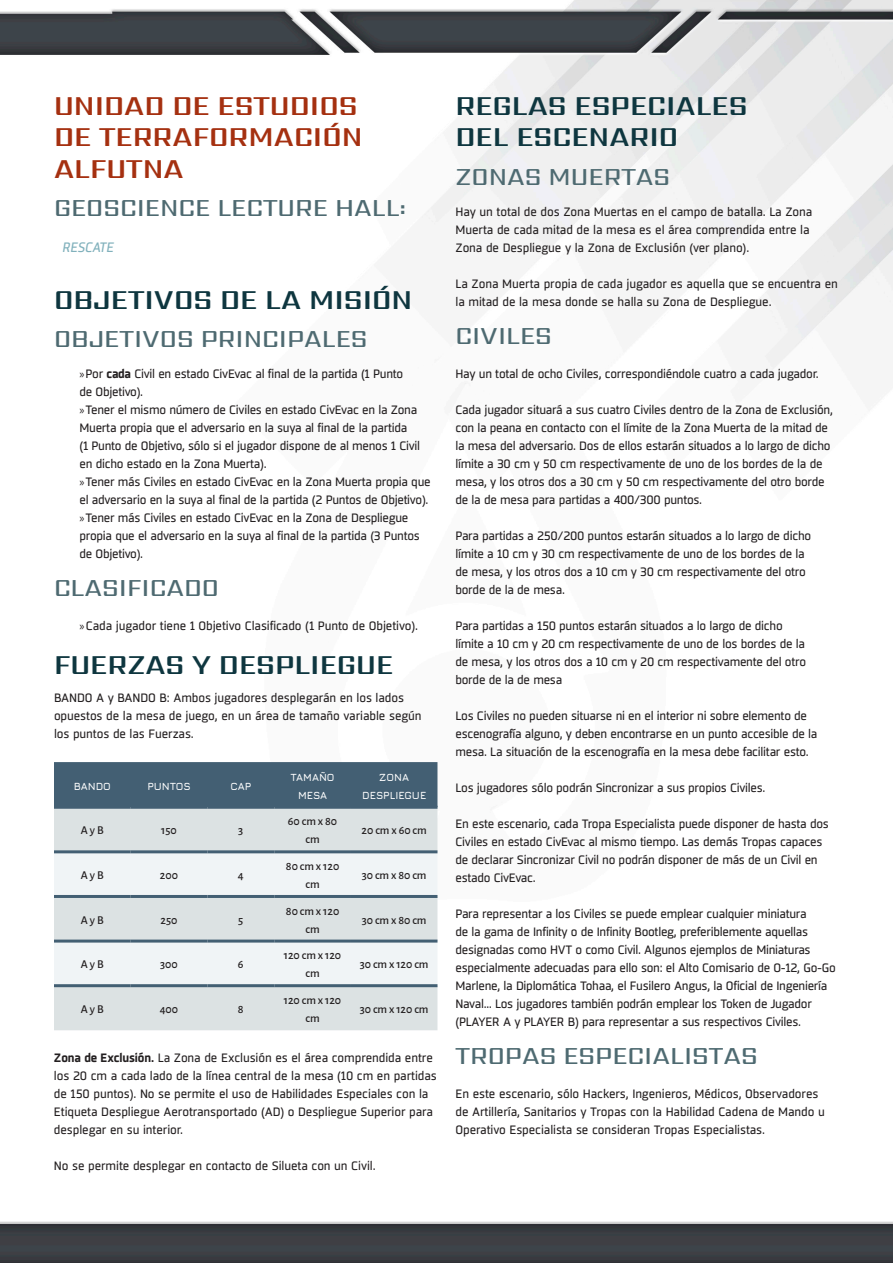
<style>
.page{position:relative;width:893px;height:1263px;background:#fff}
.page>*{position:absolute;margin:0;border:0;box-sizing:border-box;transform-origin:0 0}
.t1{font:600 28.5px/31.5px "Sarpanch";color:#0e363f}
.t2{font:600 28.5px/31.5px "Sarpanch";color:#a53010}
.t3{font:500 25.5px "Sarpanch";color:#4e6a71}
.t4{font:italic 13.5px "Sisco";letter-spacing:-.01em;color:#81b1bc}
.t5{font:12px/18px "Sisco";letter-spacing:-.025em;color:#231f20}
.t6{font:500 12px/18px "Alegreya Sans";color:#231f20;text-align:center}
.t7{font:700 10.5px/18px "Jura";color:#fff;text-align:center}
.s1{font-family:"Myriad Pro"}
.s2{font-weight:700}
</style>
<div class="page">
<img style="left:0;top:0;width:893px;height:1263px">
<div style="left:54px;top:762px;width:383px;height:44px;background:#435f73"></div>
<div style="left:54px;top:809px;width:383px;height:221px;background:#dce2e3"></div>
<svg style="left:54px;top:853px;width:383px;height:131px;fill:#f0f4f6"></svg>
<hr style="left:54px;top:806px;width:77px;height:3px;background:#435f73">
<hr style="left:131px;top:806px;width:76px;height:3px;background:#435f73">
<hr style="left:207px;top:806px;width:67px;height:3px;background:#435f73">
<hr style="left:274px;top:806px;width:77px;height:3px;background:#435f73">
<hr style="left:351px;top:806px;width:86px;height:3px;background:#435f73">
<hr style="left:54px;top:850px;width:77px;height:3px;background:#435f73">
<hr style="left:131px;top:850px;width:76px;height:3px;background:#435f73">
<hr style="left:207px;top:850px;width:67px;height:3px;background:#435f73">
<hr style="left:274px;top:850px;width:77px;height:3px;background:#435f73">
<hr style="left:351px;top:850px;width:86px;height:3px;background:#435f73">
<hr style="left:54px;top:895px;width:77px;height:3px;background:#435f73">
<hr style="left:131px;top:895px;width:76px;height:3px;background:#435f73">
<hr style="left:207px;top:895px;width:67px;height:3px;background:#435f73">
<hr style="left:274px;top:895px;width:77px;height:3px;background:#435f73">
<hr style="left:351px;top:895px;width:86px;height:3px;background:#435f73">
<hr style="left:54px;top:939px;width:77px;height:3px;background:#435f73">
<hr style="left:131px;top:939px;width:76px;height:3px;background:#435f73">
<hr style="left:207px;top:939px;width:67px;height:3px;background:#435f73">
<hr style="left:274px;top:939px;width:77px;height:3px;background:#435f73">
<hr style="left:351px;top:939px;width:86px;height:3px;background:#435f73">
<hr style="left:54px;top:984px;width:77px;height:3px;background:#435f73">
<hr style="left:131px;top:984px;width:76px;height:3px;background:#435f73">
<hr style="left:207px;top:984px;width:67px;height:3px;background:#435f73">
<hr style="left:274px;top:984px;width:77px;height:3px;background:#435f73">
<hr style="left:351px;top:984px;width:86px;height:3px;background:#435f73">
<h1 class="t2" style="left:54px;top:92px;width:310px">UNIDAD DE ESTUDIOS<br>DE TERRAFORMACIÓN<br>ALFUTNA</h1>
<h2 class="t3" style="left:54px;top:191px;width:353px">GEOSCIENCE LECTURE HALL:</h2>
<p class="t4" style="left:63px;top:238px;width:53px">RESCATE</p>
<h1 class="t1" style="left:54px;top:286px;width:360px">OBJETIVOS DE LA MISIÓN</h1>
<h2 class="t3" style="left:54px;top:322px;width:315px">OBJETIVOS PRINCIPALES</h2>
<p class="t5" style="left:80px;top:365px;width:353px"><span class="s1">»</span>Por <span class="s2">cada</span> Civil en estado CivEvac al final de la partida (1 Punto<br>de Objetivo).<br><span class="s1">»</span>Tener el mismo número de Civiles en estado CivEvac en la Zona Muerta propia que el adversario en la suya al final de la partida<br>(1 Punto de Objetivo, sólo si el jugador dispone de al menos 1 Civil en dicho estado en la Zona Muerta).<br><span class="s1">»</span>Tener más Civiles en estado CivEvac en la Zona Muerta propia que el adversario en la suya al final de la partida (2 Puntos de Objetivo). <span class="s1">»</span>Tener más Civiles en estado CivEvac en la Zona de Despliegue propia que el adversario en la suya al final de la partida (3 Puntos de Objetivo).</p>
<h2 class="t3" style="left:54px;top:571px;width:167px">CLASIFICADO</h2>
<p class="t5" style="left:80px;top:617px;width:340px"><span class="s1">»</span>Cada jugador tiene 1 Objetivo Clasificado (1 Punto de Objetivo).</p>
<h1 class="t1" style="left:54px;top:651px;width:341px">FUERZAS Y DESPLIEGUE</h1>
<p class="t5" style="left:54px;top:689px;width:369px">BANDO A y BANDO B: Ambos jugadores desplegarán en los lados opuestos de la mesa de juego, en un área de tamaño variable según los puntos de las Fuerzas.</p>
<p class="t7" style="left:74px;top:776px;width:39px">BANDO</p>
<p class="t7" style="left:147px;top:776px;width:45px">PUNTOS</p>
<p class="t7" style="left:230px;top:776px;width:22px">CAP</p>
<p class="t7" style="left:291px;top:767px;width:45px">TAMAÑO<br>MESA</p>
<p class="t7" style="left:362px;top:767px;width:66px">ZONA<br>DESPLIEGUE</p>
<p class="t6" style="left:81px;top:821px;width:24px">A y B</p>
<p class="t6" style="left:161px;top:821px;width:17px">150</p>
<p class="t6" style="left:238px;top:821px;width:7px">3</p>
<p class="t6" style="left:288px;top:812px;width:51px">60 cm x 80 cm</p>
<p class="t6" style="left:362px;top:821px;width:67px">20 cm x 60 cm</p>
<p class="t6" style="left:81px;top:865px;width:24px">A y B</p>
<p class="t6" style="left:160px;top:865px;width:20px">200</p>
<p class="t6" style="left:238px;top:865px;width:7px">4</p>
<p class="t6" style="left:286px;top:856px;width:55px">80 cm x 120 cm</p>
<p class="t6" style="left:362px;top:865px;width:66px">30 cm x 80 cm</p>
<p class="t6" style="left:81px;top:910px;width:24px">A y B</p>
<p class="t6" style="left:161px;top:910px;width:18px">250</p>
<p class="t6" style="left:238px;top:910px;width:7px">5</p>
<p class="t6" style="left:286px;top:901px;width:55px">80 cm x 120 cm</p>
<p class="t6" style="left:362px;top:910px;width:66px">30 cm x 80 cm</p>
<p class="t6" style="left:81px;top:954px;width:24px">A y B</p>
<p class="t6" style="left:160px;top:954px;width:19px">300</p>
<p class="t6" style="left:238px;top:954px;width:7px">6</p>
<p class="t6" style="left:284px;top:945px;width:59px">120 cm x 120 cm</p>
<p class="t6" style="left:360px;top:954px;width:70px">30 cm x 120 cm</p>
<p class="t6" style="left:81px;top:999px;width:24px">A y B</p>
<p class="t6" style="left:160px;top:999px;width:20px">400</p>
<p class="t6" style="left:238px;top:999px;width:7px">8</p>
<p class="t6" style="left:284px;top:990px;width:59px">120 cm x 120 cm</p>
<p class="t6" style="left:360px;top:999px;width:70px">30 cm x 120 cm</p>
<p class="t5" style="left:54px;top:1049px;width:384px"><span class="s2">Zona de Exclusión.</span> La Zona de Exclusión es el área comprendida entre los 20 cm a cada lado de la línea central de la mesa (10 cm en partidas de 150 puntos). No se permite el uso de Habilidades Especiales con la Etiqueta Despliegue Aerotransportado (AD) o Despliegue Superior para desplegar en su interior.</p>
<p class="t5" style="left:54px;top:1157px;width:323px">No se permite desplegar en contacto de Silueta con un Civil.</p>
<h1 class="t1" style="left:455px;top:92px;width:294px">REGLAS ESPECIALES<br>DEL ESCENARIO</h1>
<h2 class="t3" style="left:455px;top:159px;width:216px">ZONAS MUERTAS</h2>
<p class="t5" style="left:455px;top:203px;width:358px">Hay un total de dos Zona Muertas en el campo de batalla. La Zona<br>Muerta de cada mitad de la mesa es el área comprendida entre la<br>Zona de Despliegue y la Zona de Exclusión (ver plano).</p>
<p class="t5" style="left:455px;top:275px;width:384px">La Zona Muerta propia de cada jugador es aquella que se encuentra en la mitad de la mesa donde se halla su Zona de Despliegue.</p>
<h2 class="t3" style="left:455px;top:319px;width:98px">CIVILES</h2>
<p class="t5" style="left:455px;top:365px;width:365px">Hay un total de ocho Civiles, correspondiéndole cuatro a cada jugador.</p>
<p class="t5" style="left:455px;top:401px;width:379px">Cada jugador situará a sus cuatro Civiles dentro de la Zona de Exclusión, con la peana en contacto con el límite de la Zona Muerta de la mitad de la mesa del adversario. Dos de ellos estarán situados a lo largo de dicho límite a 30 cm y 50 cm respectivamente de uno de los bordes de la de mesa, y los otros dos a 30 cm y 50 cm respectivamente del otro borde de la de mesa para partidas a 400/300 puntos.</p>
<p class="t5" style="left:455px;top:527px;width:357px">Para partidas a 250/200 puntos estarán situados a lo largo de dicho límite a 10 cm y 30 cm respectivamente de uno de los bordes de la de mesa, y los otros dos a 10 cm y 30 cm respectivamente del otro borde de la de mesa.</p>
<p class="t5" style="left:455px;top:617px;width:352px">Para partidas a 150 puntos estarán situados a lo largo de dicho límite a 10 cm y 20 cm respectivamente de uno de los bordes de la de mesa, y los otros dos a 10 cm y 20 cm respectivamente del otro borde de la de mesa</p>
<p class="t5" style="left:455px;top:707px;width:363px">Los Civiles no pueden situarse ni en el interior ni sobre elemento de escenografía alguno, y deben encontrarse en un punto accesible de la mesa. La situación de la escenografía en la mesa debe facilitar esto.</p>
<p class="t5" style="left:455px;top:779px;width:311px">Los jugadores sólo podrán Sincronizar a sus propios Civiles.</p>
<p class="t5" style="left:455px;top:815px;width:375px">En este escenario, cada Tropa Especialista puede disponer de hasta dos Civiles en estado CivEvac al mismo tiempo. Las demás Tropas capaces de declarar Sincronizar Civil no podrán disponer de más de un Civil en estado CivEvac.</p>
<p class="t5" style="left:455px;top:905px;width:382px">Para representar a los Civiles se puede emplear cualquier miniatura<br>de la gama de Infinity o de Infinity Bootleg, preferiblemente aquellas designadas como HVT o como Civil. Algunos ejemplos de Miniaturas especialmente adecuadas para ello son: el Alto Comisario de O-12, Go-Go Marlene, la Diplomática Tohaa, el Fusilero Angus, la Oficial de Ingeniería Naval… Los jugadores también podrán emplear los Token de Jugador (PLAYER A y PLAYER B) para representar a sus respectivos Civiles.</p>
<h2 class="t3" style="left:455px;top:1039px;width:304px">TROPAS ESPECIALISTAS</h2>
<p class="t5" style="left:455px;top:1085px;width:371px">En este escenario, sólo Hackers, Ingenieros, Médicos, Observadores de Artillería, Sanitarios y Tropas con la Habilidad Cadena de Mando u<br>Operativo Especialista se consideran Tropas Especialistas.</p>
</div>
